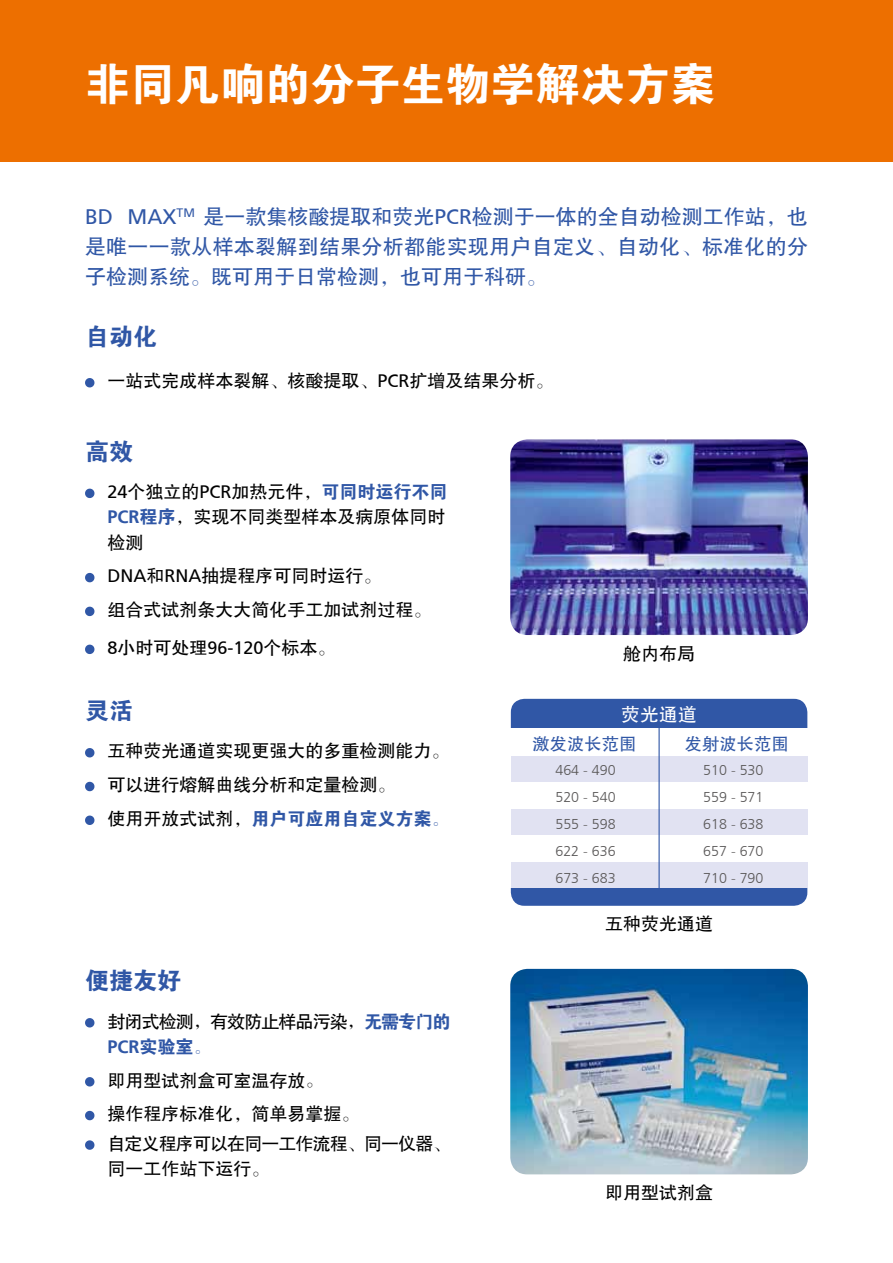
<style>
.page{position:relative;width:893px;height:1263px;background:#fff}
.page>*{position:absolute;margin:0;border:0;box-sizing:border-box;transform-origin:0 0}
.t1{font:45px "FZDHTJW GB1 0";color:#fff}
.t2{font:24px "FZDHTJW GB1 0";color:#3057a6}
.t3{font:21px/30px "FZHTJW GB1 0";letter-spacing:.015em;color:#3057a6;text-align:justify}
.t4{font:18.75px "FZHTJW GB1 0";color:#fff}
.t5{font:18px/33.8px "FZHTJW GB1 0";color:#000}
.t6{font:18px/25.2px "FZHTJW GB1 0";letter-spacing:-.05em;color:#000}
.t7{font:18px "FZDHTJW GB1 0";color:#3057a6}
.t8{font:700 18px "Frutiger 65";color:#3057a6}
.t9{font:17.25px "FZHTJW GB1 0";letter-spacing:.005em;color:#3057a6}
.t10{font:300 14.25px/27px "Frutiger LT";color:#595757;text-align:justify}
.s1{font-family:"Frutiger 55 Roman"}
.s2{font-family:"FZSYJW GB1 0"}
.s3{font-family:"FZDHTJW GB1 0";color:#3057a6}
.s4{font-family:"Frutiger 65";font-weight:700;color:#3057a6}
.s5{font-family:"FZHTJW GB1 0";color:#000}
.s6{font-family:"FZSYJW GB1 0";color:#000}
.s7{font-family:"FZDBSJW GB1 0"}
.s8{font-family:"FZDHTJW GB1 0";font-weight:400}
.s9{font-family:"FZDBSJW GB1 0";font-weight:400}
.s10{font-family:"Frutiger 45"}
</style>
<div class="page">
<div style="left:0;top:0;width:893px;height:162px;background:#ed6f00"></div>
<svg style="left:85px;top:378px;width:9px;height:9px"></svg>
<img style="left:510px;top:439px;width:298px;height:196px">
<svg style="left:85px;top:489px;width:9px;height:9px"></svg>
<svg style="left:85px;top:573px;width:9px;height:9px"></svg>
<svg style="left:85px;top:607px;width:9px;height:9px"></svg>
<svg style="left:85px;top:645px;width:9px;height:9px"></svg>
<div style="left:511px;top:699px;width:296px;height:207px;background:#3057a6;border-radius:14px"></div>
<div style="left:510px;top:728px;width:298px;height:159px;background:#fff"></div>
<div style="left:511px;top:756px;width:296px;height:26px;background:#e1e2f2"></div>
<div style="left:511px;top:810px;width:296px;height:25px;background:#e1e2f2"></div>
<div style="left:511px;top:862px;width:296px;height:26px;background:#e1e2f2"></div>
<hr style="left:658px;top:726px;width:2px;height:177px;background:#3057a6">
<svg style="left:85px;top:748px;width:9px;height:9px"></svg>
<svg style="left:85px;top:782px;width:9px;height:9px"></svg>
<svg style="left:85px;top:815px;width:9px;height:10px"></svg>
<img style="left:510px;top:969px;width:298px;height:205px">
<svg style="left:85px;top:1018px;width:9px;height:9px"></svg>
<svg style="left:85px;top:1077px;width:9px;height:9px"></svg>
<svg style="left:85px;top:1111px;width:9px;height:9px"></svg>
<svg style="left:85px;top:1140px;width:9px;height:10px"></svg>
<h1 class="t1" style="left:85px;top:59px;width:631px">非同凡响的分子生物学解决方案</h1>
<p class="t3" style="left:85px;top:202px;width:725px"><span class="s1">BD MAX</span><sup>TM</sup> 是一款集核酸提取和荧光<span class="s1">PCR</span>检测于一体的全自动检测工作站<span class="s2">，</span>也是唯一一款从样本裂解到结果分析都能实现用户自定义<span class="s2">、</span>自动化<span class="s2">、</span>标准化的分子检测系统<span class="s2">。</span>既可用于日常检测<span class="s2">，</span>也可用于科研<span class="s2">。</span></p>
<h2 class="t2" style="left:85px;top:324px;width:73px">自动化</h2>
<p class="t5" style="left:108px;top:364px;width:448px">一站式完成样本裂解<span class="s2">、</span>核酸提取<span class="s2">、</span><span class="s1">PCR</span>扩增及结果分析<span class="s2">。</span></p>
<h2 class="t2" style="left:85px;top:439px;width:49px">高效</h2>
<p class="t5" style="left:108px;top:479px;width:342px;line-height:25.2px;text-align:justify"><span class="s1">24</span>个独立的<span class="s1">PCR</span>加热元件<span class="s2">，</span><span class="s3">可同时运行不同</span><span class="s4">PCR</span><span class="s3">程序</span><span class="s2">，</span>实现不同类型样本及病原体同时检测</p>
<p class="t5" style="left:108px;top:559px;width:325px"><span class="s1">DNA</span>和<span class="s1">RNA</span>抽提程序可同时运行<span class="s2">。<br></span>组合式试剂条大大简化手工加试剂过程<span class="s2">。</span></p>
<p class="t5" style="left:108px;top:631px;width:230px"><span class="s1">8</span>小时可处理<span class="s1">96-120</span>个标本<span class="s2">。</span></p>
<p class="t5" style="left:623px;top:637px;width:73px">舱内布局</p>
<h2 class="t2" style="left:85px;top:698px;width:49px">灵活</h2>
<p class="t5" style="left:108px;top:734px;width:343px">五种荧光通道实现更强大的多重检测能力<span class="s2">。</span>可以进行熔解曲线分析和定量检测<span class="s2">。</span></p>
<p class="t7" style="left:108px;top:809px;width:343px"><span class="s5">使用开放式试剂</span><span class="s6">，</span>用户可应用自定义方案<span class="s7">。</span></p>
<h2 class="t2" style="left:85px;top:968px;width:97px">便捷友好</h2>
<p class="t6" style="left:108px;top:1009px;width:344px">封闭式检测<span class="s2">，</span>有效防止样品污染<span class="s2">，</span><span class="s3">无需专门的</span></p>
<p class="t8" style="left:108px;top:1036px;width:106px">PCR<span class="s8">实验室</span><span class="s9">。</span></p>
<p class="t5" style="left:108px;top:1063px;width:254px">即用型试剂盒可室温存放<span class="s2">。<br></span>操作程序标准化<span class="s2">，</span>简单易掌握<span class="s2">。</span></p>
<p class="t6" style="left:108px;top:1131px;width:344px">自定义程序可以在同一工作流程<span class="s2">、</span>同一仪器<span class="s2">、</span>同一工作站下运行<span class="s2">。</span></p>
<p class="t4" style="left:621px;top:704px;width:77px">荧光通道</p>
<p class="t9" style="left:532px;top:734px;width:105px">激发波长范围</p>
<p class="t9" style="left:685px;top:734px;width:105px">发射波长范围</p>
<p class="t10" style="left:703px;top:756px;width:62px">510 <span class="s10">-</span> 530<br>559 <span class="s10">-</span> 571<br>618 <span class="s10">-</span> 638<br>657 <span class="s10">-</span> 670<br>710 <span class="s10">-</span> 790</p>
<p class="t10" style="left:555px;top:756px;width:62px">464 <span class="s10">-</span> 490<br>520 <span class="s10">-</span> 540<br>555 <span class="s10">-</span> 598<br>622 <span class="s10">-</span> 636<br>673 <span class="s10">-</span> 683</p>
<p class="t5" style="left:605px;top:907px;width:109px">五种荧光通道</p>
<p class="t5" style="left:605px;top:1176px;width:109px">即用型试剂盒</p>
</div>
